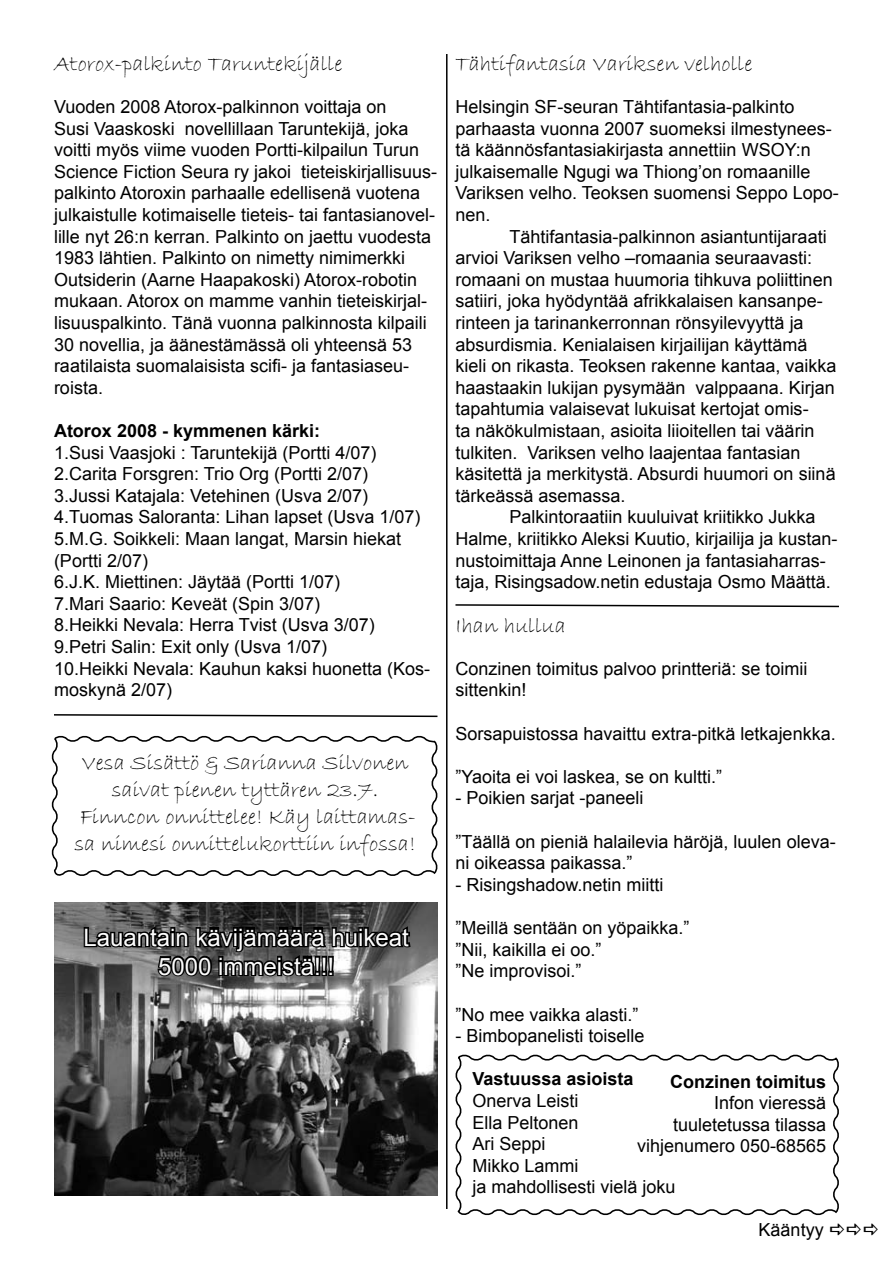
<style>
.page{position:relative;width:893px;height:1263px;background:#fff}
.page>*{position:absolute;margin:0;border:0;box-sizing:border-box;transform-origin:0 0}
.t1{font:24px/28.8px "Arial";color:#fcfcfc;text-align:center}
.t2{font:22.5px/27px "Bradley Hand ITC";color:#000;text-align:center}
.t3{font:18px/21.6px "Arial";color:#000}
.t4{font:700 18px "Arial";color:#000}
</style>
<div class="page">
<hr style="left:446px;top:54px;width:1px;height:1155px;background:#000">
<img style="left:54px;top:903px;width:383px;height:292px">
<svg style="left:455px;top:1054px;width:384px;height:162px"></svg>
<svg style="left:455px;top:604px;width:384px;height:4px"></svg>
<svg style="left:54px;top:714px;width:384px;height:4px"></svg>
<svg style="left:51px;top:735px;width:387px;height:141px"></svg>
<svg style="left:82px;top:923px;width:330px;height:56px;background:#424242"></svg>
<p class="t2" style="left:54px;top:50px;width:290px">Atorox-palkinto Taruntekijälle</p>
<p class="t3" style="left:54px;top:96px;width:385px">Vuoden 2008 Atorox-palkinnon voittaja on<br>Susi Vaaskoski novellillaan Taruntekijä, joka voitti myös viime vuoden Portti-kilpailun Turun Science Fiction Seura ry jakoi tieteiskirjallisuus&shy;palkinto Atoroxin parhaalle edellisenä vuotena julkaistulle kotimaiselle tieteis- tai fantasianovel&shy;lille nyt 26:n kerran. Palkinto on jaettu vuodesta 1983 lähtien. Palkinto on nimetty nimimerkki Outsiderin (Aarne Haapakoski) Atorox-robotin mukaan. Atorox on mamme vanhin tieteiskirjal&shy;lisuuspalkinto. Tänä vuonna palkinnosta kilpaili 30 novellia, ja äänestämässä oli yhteensä 53 raatilaista suomalaisista scifi- ja fantasiaseu&shy;roista.</p>
<p class="t4" style="left:54px;top:419px;width:268px">Atorox 2008 - kymmenen kärki:</p>
<p class="t3" style="left:54px;top:442px;width:378px">1.Susi Vaasjoki : Taruntekijä (Portti 4/07)<br>2.Carita Forsgren: Trio Org (Portti 2/07)<br>3.Jussi Katajala: Vetehinen (Usva 2/07)<br>4.Tuomas Saloranta: Lihan lapset (Usva 1/07)<br>5.M.G. Soikkeli: Maan langat, Marsin hiekat (Portti 2/07)<br>6.J.K. Miettinen: Jäytää (Portti 1/07)<br>7.Mari Saario: Keveät (Spin 3/07)<br>8.Heikki Nevala: Herra Tvist (Usva 3/07)<br>9.Petri Salin: Exit only (Usva 1/07)<br>10.Heikki Nevala: Kauhun kaksi huonetta (Kos&shy;moskynä 2/07)</p>
<p class="t2" style="left:74px;top:749px;width:343px">Vesa Sisättö &amp; Sarianna Silvonen saivat pienen tyttären 23.7.<br>Finncon onnittelee! Käy laittamas&shy;sa nimesi onnittelukorttiin infossa!</p>
<h1 class="t1" style="left:83px;top:923px;width:327px">Lauantain kävijämäärä huikeat<br>5000 immeistä!!!</h1>
<p class="t2" style="left:455px;top:50px;width:299px">Tähtifantasia Variksen velholle</p>
<p class="t3" style="left:455px;top:96px;width:385px">Helsingin SF-seuran Tähtifantasia-palkinto parhaasta vuonna 2007 suomeksi ilmestynees&shy;tä käännösfantasiakirjasta annettiin WSOY:n julkaisemalle Ngugi wa Thiong’on romaanille Variksen velho. Teoksen suomensi Seppo Lopo&shy;nen.</p>
<p class="t3" style="left:455px;top:226px;width:382px;text-indent:54px">Tähtifantasia-palkinnon asiantuntijaraati arvioi Variksen velho –romaania seuraavasti: romaani on mustaa huumoria tihkuva poliittinen satiiri, joka hyödyntää afrikkalaisen kansanpe&shy;rinteen ja tarinankerronnan rönsyilevyyttä ja absurdismia. Kenialaisen kirjailijan käyttämä kieli on rikasta. Teoksen rakenne kantaa, vaikka haastaakin lukijan pysymään valppaana. Kirjan tapahtumia valaisevat lukuisat kertojat omis-<br>ta näkökulmistaan, asioita liioitellen tai väärin tulkiten. Variksen velho laajentaa fantasian käsitettä ja merkitystä. Absurdi huumori on siinä tärkeässä asemassa.</p>
<p class="t3" style="left:455px;top:506px;width:384px;text-indent:54px">Palkintoraatiin kuuluivat kriitikko Jukka Halme, kriitikko Aleksi Kuutio, kirjailija ja kustan&shy;nustoimittaja Anne Leinonen ja fantasiaharras&shy;taja, Risingsadow.netin edustaja Osmo Määttä.</p>
<p class="t2" style="left:455px;top:612px;width:112px">Ihan hullua</p>
<p class="t3" style="left:455px;top:658px;width:354px">Conzinen toimitus palvoo printteriä: se toimii sittenkin!</p>
<p class="t3" style="left:455px;top:723px;width:382px">Sorsapuistossa havaittu extra-pitkä letkajenkka.</p>
<p class="t3" style="left:455px;top:766px;width:268px">”Yaoita ei voi laskea, se on kultti.”</p>
<p class="t3" style="left:455px;top:787px;width:190px">- Poikien sarjat -paneeli</p>
<p class="t3" style="left:455px;top:831px;width:382px">”Täällä on pieniä halailevia häröjä, luulen oleva&shy;ni oikeassa paikassa.”</p>
<p class="t3" style="left:455px;top:874px;width:210px">- Risingshadow.netin miitti</p>
<p class="t3" style="left:455px;top:917px;width:236px">”Meillä sentään on yöpaikka.” ”Nii, kaikilla ei oo.”<br>”Ne improvisoi.”</p>
<p class="t3" style="left:455px;top:1003px;width:185px">”No mee vaikka alasti.”</p>
<p class="t3" style="left:455px;top:1025px;width:191px">- Bimbopanelisti toiselle</p>
<p class="t4" style="left:472px;top:1067px;width:163px">Vastuussa asioista</p>
<p class="t3" style="left:472px;top:1090px;width:205px">Onerva Leisti<br>Ella Peltonen<br>Ari Seppi<br>Mikko Lammi<br>ja mahdollisesti vielä joku</p>
<p class="t4" style="left:670px;top:1069px;width:158px">Conzinen toimitus</p>
<p class="t3" style="left:637px;top:1092px;width:191px;text-align:right">Infon vieressä tuuletetussa tilassa vihjenumero 050-68565</p>
<p class="t3" style="left:759px;top:1219px;width:67px">Kääntyy</p>
</div>
